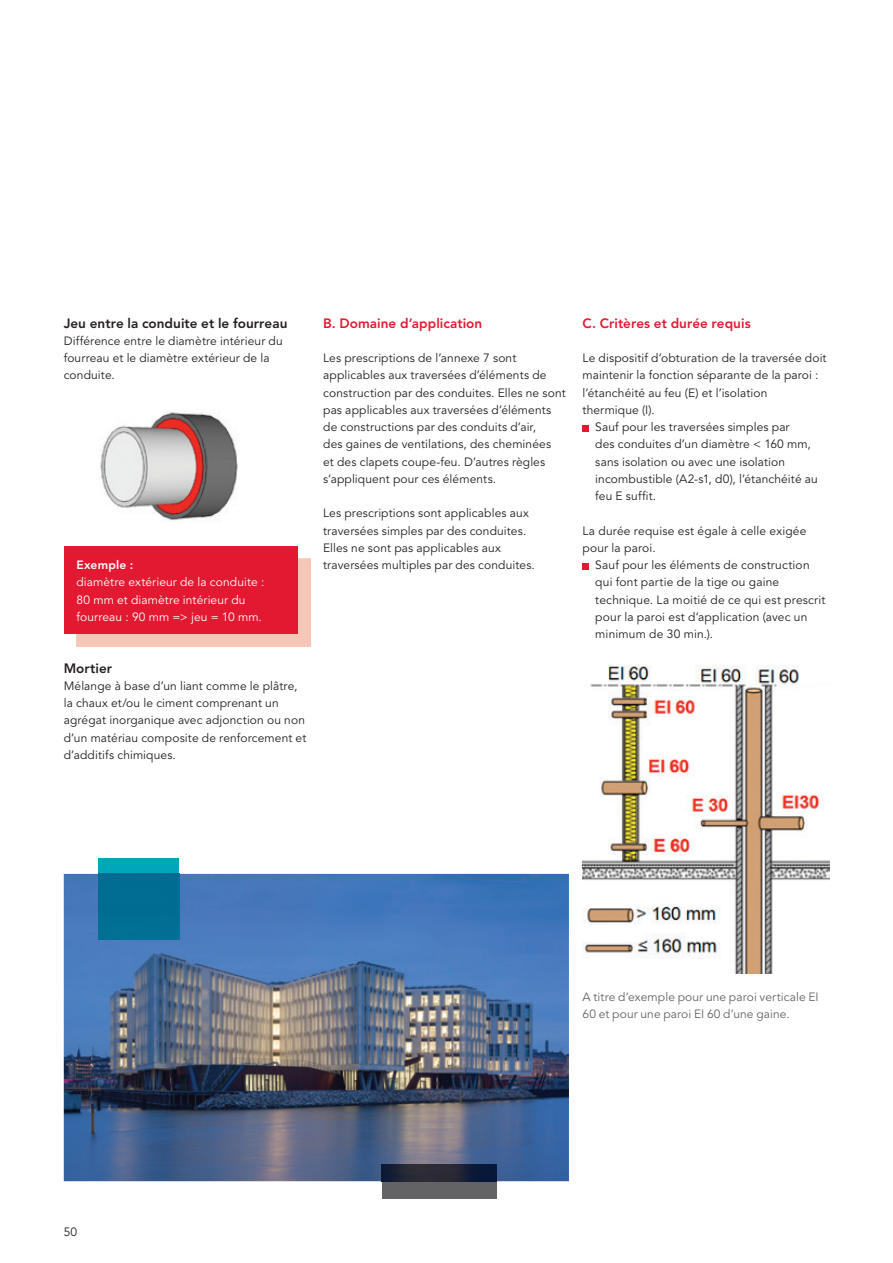
<style>
.page{position:relative;width:893px;height:1263px;background:#fff}
.page>*{position:absolute;margin:0;border:0;box-sizing:border-box;transform-origin:0 0}
.t1{font:800 13.5px "Avenir LT Pro";letter-spacing:.005em;color:#e21931}
.t2{font:800 13.5px "Avenir LT Pro";letter-spacing:.005em;color:#231f20}
.t3{font:12px/17.2px "Avenir LT Pro";letter-spacing:.01em;color:#231f20}
.t4{font:12px/17.2px "Avenir LT Pro";letter-spacing:.01em;color:#fff}
.t5{font:12px/17.2px "Avenir LT Pro";letter-spacing:.01em;color:#636366}
.t6{font:800 12px "Avenir LT Pro";letter-spacing:.015em;color:#fff}
</style>
<div class="page">
<img style="left:100px;top:412px;width:138px;height:109px">
<img style="left:583px;top:665px;width:247px;height:309px">
<img style="left:64px;top:874px;width:505px;height:307px">
<div style="left:98px;top:858px;width:81px;height:16px;background:#00a6b9"></div>
<div style="left:98px;top:874px;width:81px;height:65px;background:#016d93"></div>
<div style="left:382px;top:1181px;width:114px;height:18px;background:#636366"></div>
<img style="left:382px;top:1165px;width:114px;height:16px">
<svg style="left:583px;top:425px;width:6px;height:6px"></svg>
<svg style="left:583px;top:563px;width:6px;height:6px"></svg>
<div style="left:64px;top:546px;width:234px;height:88px;background:#e21931"></div>
<p class="t2" style="left:64px;top:315px;width:225px">Jeu entre la conduite et le fourreau</p>
<p class="t3" style="left:64px;top:332px;width:220px">Différence entre le diamètre intérieur du fourreau et le diamètre extérieur de la conduite.</p>
<p class="t6" style="left:77px;top:558px;width:58px">Exemple :</p>
<p class="t4" style="left:77px;top:574px;width:189px">diamètre extérieur de la conduite :<br>80 mm et diamètre intérieur du fourreau : 90 mm =&gt; jeu = 10 mm.</p>
<p class="t2" style="left:64px;top:660px;width:50px">Mortier</p>
<p class="t3" style="left:64px;top:677px;width:244px">Mélange à base d’un liant comme le plâtre, la chaux et/ou le ciment comprenant un agrégat inorganique avec adjonction ou non d’un matériau composite de renforcement et d’additifs chimiques.</p>
<p class="t1" style="left:323px;top:315px;width:161px">B. Domaine d’application</p>
<p class="t3" style="left:323px;top:350px;width:244px">Les prescriptions de l’annexe 7 sont applicables aux traversées d’éléments de construction par des conduites. Elles ne sont pas applicables aux traversées d’éléments de constructions par des conduits d’air,<br>des gaines de ventilations, des cheminées<br>et des clapets coupe-feu. D’autres règles s’appliquent pour ces éléments.</p>
<p class="t3" style="left:323px;top:505px;width:213px">Les prescriptions sont applicables aux traversées simples par des conduites.<br>Elles ne sont pas applicables aux traversées multiples par des conduites.</p>
<p class="t1" style="left:583px;top:315px;width:170px">C. Critères et durée requis</p>
<p class="t3" style="left:583px;top:350px;width:246px">Le dispositif d’obturation de la traversée doit</p>
<p class="t3" style="left:583px;top:367px;width:237px">maintenir la fonction séparante de la paroi :</p>
<p class="t3" style="left:583px;top:384px;width:186px">l’étanchéité au feu (E) et l’isolation</p>
<p class="t3" style="left:583px;top:401px;width:74px">thermique (I).</p>
<p class="t3" style="left:595px;top:419px;width:196px">Sauf pour les traversées simples par</p>
<p class="t3" style="left:595px;top:436px;width:217px">des conduites d’un diamètre &lt; 160 mm,</p>
<p class="t3" style="left:595px;top:453px;width:191px">sans isolation ou avec une isolation</p>
<p class="t3" style="left:595px;top:470px;width:224px">incombustible (A2-s1, d0), l’étanchéité au</p>
<p class="t3" style="left:595px;top:488px;width:62px">feu E suffit.</p>
<p class="t3" style="left:583px;top:522px;width:225px">La durée requise est égale à celle exigée pour la paroi.</p>
<p class="t3" style="left:595px;top:557px;width:232px">Sauf pour les éléments de construction qui font partie de la tige ou gaine technique. La moitié de ce qui est prescrit pour la paroi est d’application (avec un minimum de 30 min.).</p>
<p class="t3" style="left:64px;top:1223px;width:15px">50</p>
<p class="t5" style="left:583px;top:988px;width:238px">A titre d’exemple pour une paroi verticale EI<br>60 et pour une paroi EI 60 d’une gaine.</p>
</div>
